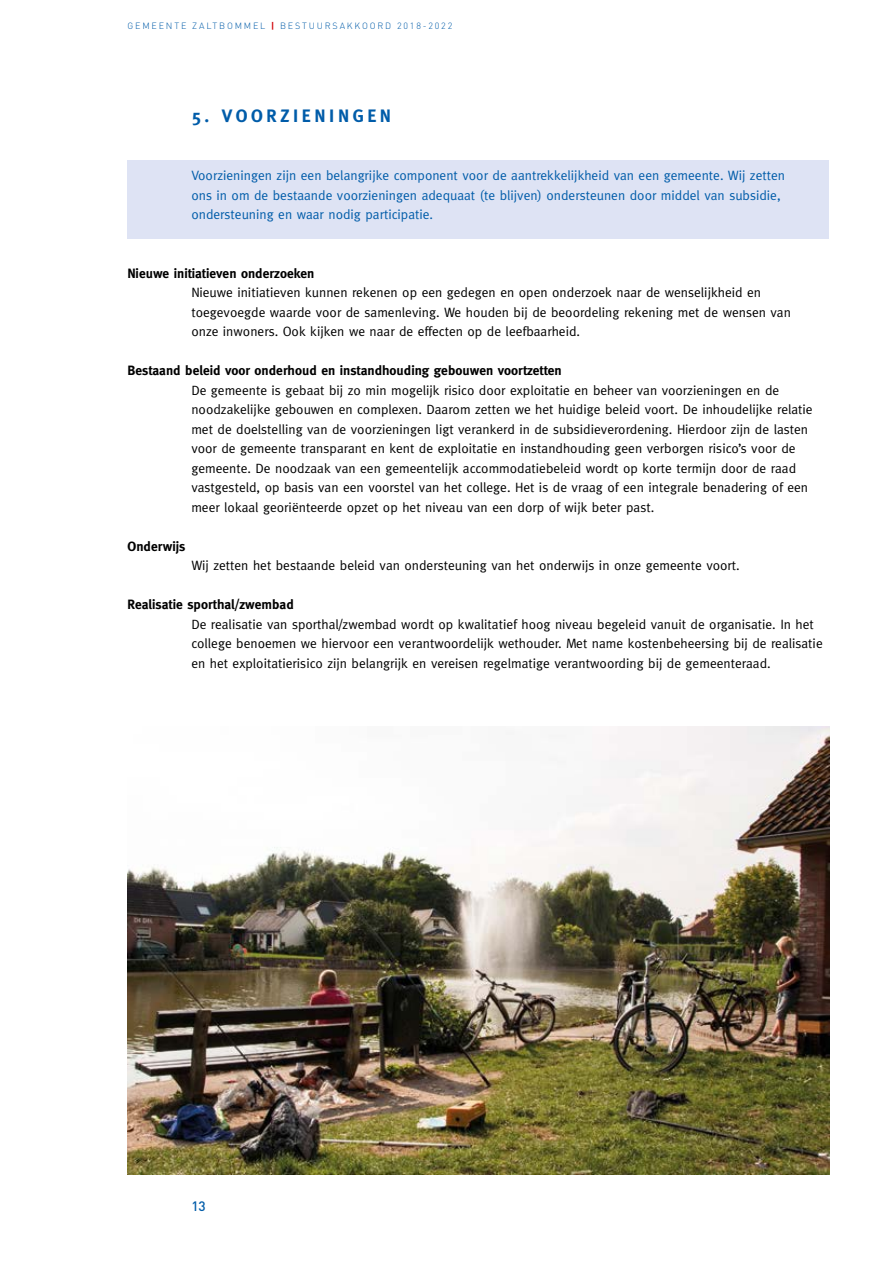
<style>
.page{position:relative;width:893px;height:1263px;background:#fff}
.page>*{position:absolute;margin:0;border:0;box-sizing:border-box;transform-origin:0 0}
.t1{font:700 18px "Meta";letter-spacing:.2em;color:#005ca9}
.t2{font:13.5px/19.5px "Meta";color:#000}
.t3{font:13.5px/19.5px "Meta";color:#005ca9}
.t4{font:700 13.5px "Meta";color:#000}
.t5{font:500 13.5px "DIN";color:#005ca9}
.t6{font:300 9px "DIN";letter-spacing:.2em;color:#005ca9}
.s1{font-weight:700;color:#d1050c}
</style>
<div class="page">
<div style="left:128px;top:161px;width:701px;height:78px;background:#dee3f4"></div>
<img style="left:128px;top:726px;width:701px;height:449px">
<p class="t6" style="left:128px;top:20px;width:326px">GEMEENTE ZALTBOMMEL <span class="s1">|</span> BESTUURSAKKOORD 2018-2022</p>
<h1 class="t1" style="left:191px;top:105px;width:201px">5. VOORZIENINGEN</h1>
<p class="t3" style="left:191px;top:165px;width:595px">Voorzieningen zijn een belangrijke component voor de aantrekkelijkheid van een gemeente. Wij zetten ons in om de bestaande voorzieningen adequaat (te blijven) ondersteunen door middel van subsidie, ondersteuning en waar nodig participatie.</p>
<p class="t4" style="left:128px;top:265px;width:188px">Nieuwe initiatieven onderzoeken</p>
<p class="t2" style="left:191px;top:282px;width:601px">Nieuwe initiatieven kunnen rekenen op een gedegen en open onderzoek naar de wenselijkheid en toegevoegde waarde voor de samenleving. We houden bij de beoordeling rekening met de wensen van onze inwoners. Ook kijken we naar de effecten op de leefbaarheid.</p>
<p class="t4" style="left:128px;top:363px;width:436px">Bestaand beleid voor onderhoud en instandhouding gebouwen voortzetten</p>
<p class="t2" style="left:191px;top:380px;width:623px">De gemeente is gebaat bij zo min mogelijk risico door exploitatie en beheer van voorzieningen en de noodzakelijke gebouwen en complexen. Daarom zetten we het huidige beleid voort. De inhoudelijke relatie met de doelstelling van de voorzieningen ligt verankerd in de subsidieverordening. Hierdoor zijn de lasten voor de gemeente transparant en kent de exploitatie en instandhouding geen verborgen risico’s voor de gemeente. De noodzaak van een gemeentelijk accommodatiebeleid wordt op korte termijn door de raad vastgesteld, op basis van een voorstel van het college. Het is de vraag of een integrale benadering of een meer lokaal georiënteerde opzet op het niveau van een dorp of wijk beter past.</p>
<p class="t4" style="left:128px;top:538px;width:59px">Onderwijs</p>
<p class="t2" style="left:191px;top:555px;width:550px">Wij zetten het bestaande beleid van ondersteuning van het onderwijs in onze gemeente voort.</p>
<p class="t4" style="left:128px;top:596px;width:168px">Realisatie sporthal/zwembad</p>
<p class="t2" style="left:191px;top:614px;width:633px">De realisatie van sporthal/zwembad wordt op kwalitatief hoog niveau begeleid vanuit de organisatie. In het college benoemen we hiervoor een verantwoordelijk wethouder. Met name kostenbeheersing bij de realisatie en het exploitatierisico zijn belangrijk en vereisen regelmatige verantwoording bij de gemeenteraad.</p>
<p class="t5" style="left:191px;top:1198px;width:16px">13</p>
</div>
